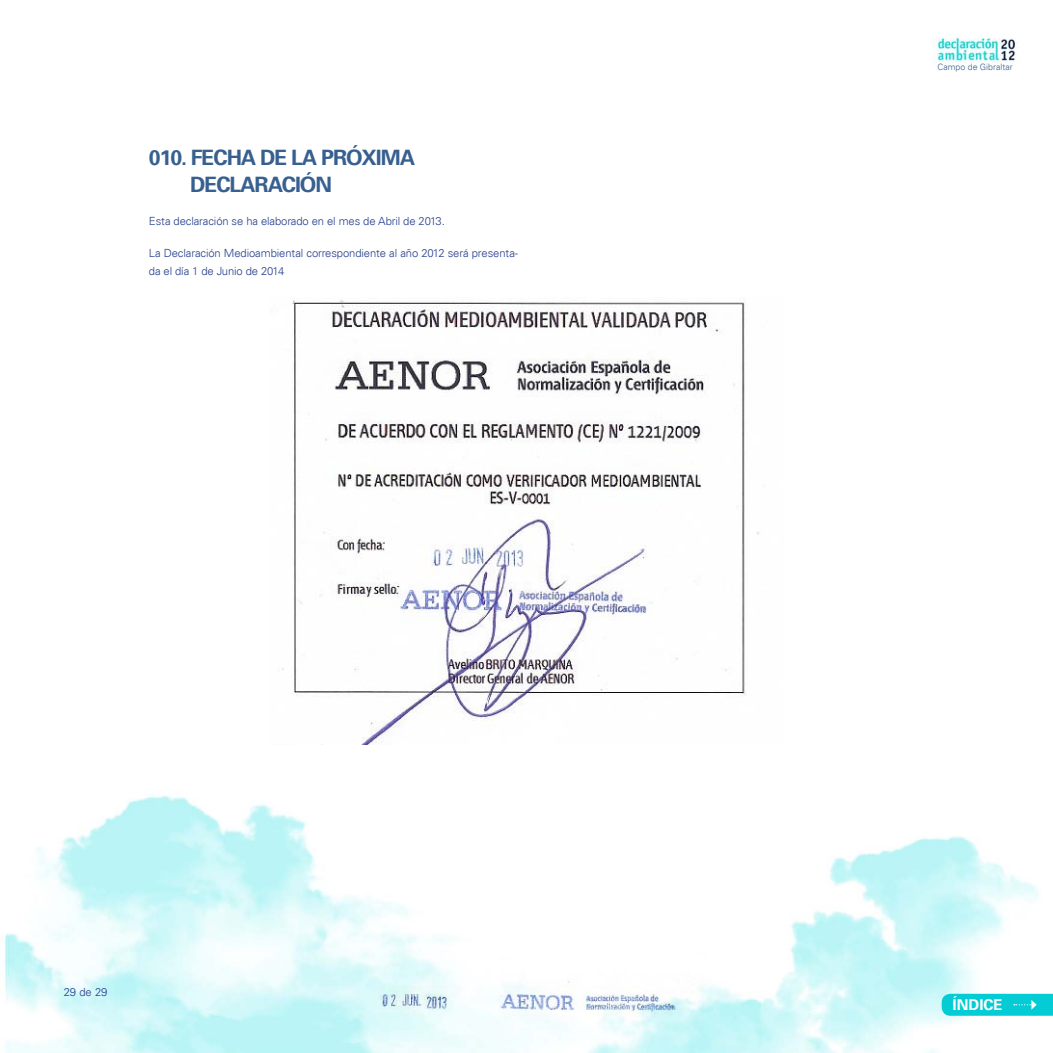
<style>
.page{position:relative;width:1053px;height:1053px;background:#fff}
.page>*{position:absolute;margin:0;border:0;box-sizing:border-box;transform-origin:0 0}
.t1{font:700 21.25px/27.5px "Univers 65";letter-spacing:-.05em;color:#376091}
.t2{font:700 15px "Univers 65";color:#fff}
.t3{font:300 11.25px/17.5px "Univers LT Std";letter-spacing:-.01em;color:#253f8e}
.t4{font:300 8.75px "Univers LT Std";color:#376091}
</style>
<div class="page">
<img style="left:4px;top:37px;width:1048px;height:1015px">
<svg style="left:941px;top:993px;width:111px;height:22px;background:#13cfd7"></svg>
<img style="left:349px;top:971px;width:354px;height:58px">
<img style="left:270px;top:298px;width:513px;height:446px">
<p class="t1" style="left:190px;top:142px;width:226px;text-indent:-41px">010. FECHA DE LA PRÓXIMA<br>DECLARACIÓN</p>
<p class="t3" style="left:149px;top:212px;width:297px">Esta declaración se ha elaborado en el mes de Abril de 2013.</p>
<p class="t3" style="left:149px;top:244px;width:370px">La Declaración Medioambiental correspondiente al año 2012 será presenta&shy;da el día 1 de Junio de 2014</p>
<p class="t3" style="left:64px;top:983px;width:45px">29 de 29</p>
<p class="t4" style="left:937px;top:61px;width:77px">Campo de Gibraltar</p>
<h2 class="t2" style="left:952px;top:994px;width:52px">ÍNDICE</h2>
</div>
